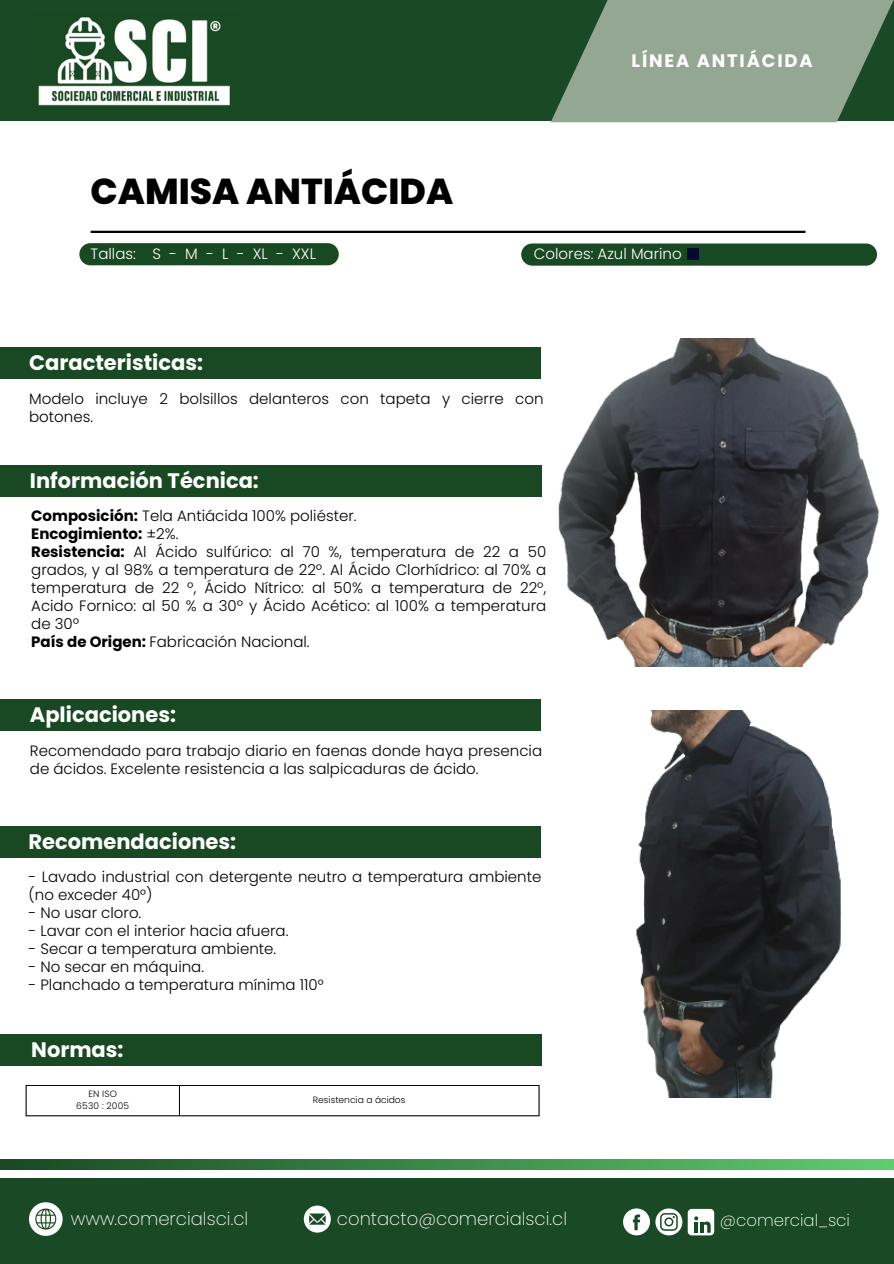
<style>
.page{position:relative;width:894px;height:1264px;background:#fff}
.page>*{position:absolute;margin:0;border:0;box-sizing:border-box;transform-origin:0 0}
.t1{font:800 36px "Poppins";color:#000}
.t2{font:700 21px "Poppins";color:#fff}
.t3{font:200 18px "Poppins";color:#fff}
.t4{font:700 18px "Poppins";letter-spacing:.1em;color:#fff}
.t5{font:200 16.5px "Poppins";color:#fff}
.t6{font:300 15px/18px "Poppins";color:#000}
.t7{font:300 15px "Poppins";color:#fff}
.t8{font:700 15px "Poppins";color:#000}
.t9{font:300 9.15px "Poppins";color:#000}
.t10{font:300 9.15px "Poppins";letter-spacing:.02em;color:#000}
.s1{font-weight:700}
.s2{font-weight:300}
</style>
<div class="page">
<div style="left:0;top:1178px;width:893px;height:85px;background:#1a4a25"></div>
<svg style="left:0;top:1159px;width:893px;height:10px"></svg>
<div style="left:0;top:0;width:893px;height:120px;background:#1a4a25"></div>
<img style="left:38px;top:17px;width:192px;height:89px">
<svg style="left:550px;top:0;width:343px;height:122px"></svg>
<svg style="left:29px;top:1202px;width:34px;height:33px"></svg>
<div style="left:687px;top:1208px;width:27px;height:27px;background:#fff;border-radius:4px"></div>
<svg style="left:694px;top:1216px;width:16px;height:16px"></svg>
<svg style="left:623px;top:1208px;width:26px;height:27px"></svg>
<svg style="left:655px;top:1208px;width:27px;height:27px"></svg>
<svg style="left:304px;top:1205px;width:27px;height:27px"></svg>
<hr style="left:91px;top:231px;width:714px;height:2px;background:#000">
<div style="left:0;top:347px;width:540px;height:32px;background:#194922"></div>
<div style="left:0;top:465px;width:541px;height:32px;background:#194922"></div>
<div style="left:0;top:699px;width:540px;height:32px;background:#194922"></div>
<div style="left:0;top:826px;width:540px;height:32px;background:#194922"></div>
<div style="left:0;top:1034px;width:542px;height:31px;background:#194922"></div>
<div style="left:79px;top:243px;width:259px;height:22px;background:#194922"></div>
<svg style="left:521px;top:243px;width:355px;height:23px"></svg>
<div style="left:687px;top:248px;width:12px;height:12px;background:#050a30"></div>
<hr style="left:26px;top:1085px;width:1px;height:30px;background:#000">
<hr style="left:179px;top:1085px;width:1px;height:30px;background:#000">
<hr style="left:538px;top:1085px;width:1px;height:30px;background:#000">
<hr style="left:26px;top:1084px;width:513px;height:1px;background:#000">
<hr style="left:26px;top:1115px;width:513px;height:1px;background:#000">
<img style="left:558px;top:338px;width:322px;height:329px">
<img style="left:636px;top:710px;width:205px;height:387px">
<div style="left:805px;top:826px;width:23px;height:23px;background:#30333a"></div>
<p class="t1" style="left:91px;top:166px;width:364px">CAMISA ANTIÁCIDA</p>
<h1 class="t4" style="left:631px;top:48px;width:182px">LÍNEA ANTIÁCIDA</h1>
<p class="t7" style="left:91px;top:243px;width:227px">Tallas: S - M - L - XL - XXL</p>
<p class="t7" style="left:534px;top:243px;width:149px">Colores: Azul Marino</p>
<p class="t2" style="left:29px;top:348px;width:175px">Caracteristicas:</p>
<h2 class="t6" style="left:29px;top:389px;width:515px">Modelo incluye 2 bolsillos delanteros con tapeta y cierre con botones.</h2>
<h2 class="t2" style="left:30px;top:466px;width:230px">Información Técnica:</h2>
<p class="t6" style="left:31px;top:506px;width:327px"><span class="s1">Composición:</span> Tela Antiácida 100% poliéster.</p>
<p class="t8" style="left:31px;top:523px;width:149px">Encogimiento: <span class="s2">±2%.</span></p>
<h2 class="t6" style="left:31px;top:542px;width:516px;text-align:justify"><span class="s1">Resistencia:</span> Al Ácido sulfúrico: al 70 %, temperatura de 22 a 50 grados, y al 98% a temperatura de 22º. Al Ácido Clorhídrico: al 70% a temperatura de 22 º, Ácido Nítrico: al 50% a temperatura de 22º, Acido Fornico: al 50 % a 30º y Ácido Acético: al 100% a temperatura de 30º</h2>
<p class="t6" style="left:31px;top:632px;width:280px"><span class="s1">País de Origen:</span> Fabricación Nacional.</p>
<p class="t2" style="left:30px;top:700px;width:148px">Aplicaciones:</p>
<p class="t6" style="left:30px;top:741px;width:513px">Recomendado para trabajo diario en faenas donde haya presencia de ácidos. Excelente resistencia a las salpicaduras de ácido.</p>
<p class="t2" style="left:29px;top:827px;width:209px">Recomendaciones:</p>
<p class="t6" style="left:29px;top:867px;width:514px">- Lavado industrial con detergente neutro a temperatura ambiente (no exceder 40°)</p>
<p class="t6" style="left:29px;top:903px;width:114px">- No usar cloro.</p>
<p class="t6" style="left:29px;top:921px;width:261px">- Lavar con el interior hacia afuera.</p>
<p class="t6" style="left:29px;top:939px;width:249px">- Secar a temperatura ambiente.</p>
<h4 class="t6" style="left:29px;top:957px;width:177px">- No secar en máquina.</h4>
<p class="t6" style="left:29px;top:975px;width:296px">- Planchado a temperatura mínima 110°</p>
<p class="t2" style="left:31px;top:1034px;width:94px">Normas:</p>
<h2 class="t9" style="left:88px;top:1086px;width:30px">EN ISO</h2>
<p class="t10" style="left:76px;top:1099px;width:54px">6530 : 2005</p>
<p class="t9" style="left:313px;top:1092px;width:94px">Resistencia a ácidos</p>
<p class="t3" style="left:71px;top:1205px;width:179px">www.comercialsci.cl</p>
<h2 class="t5" style="left:719px;top:1209px;width:132px">@comercial_sci</h2>
<h3 class="t3" style="left:337px;top:1205px;width:232px">contacto@comercialsci.cl</h3>
</div>
